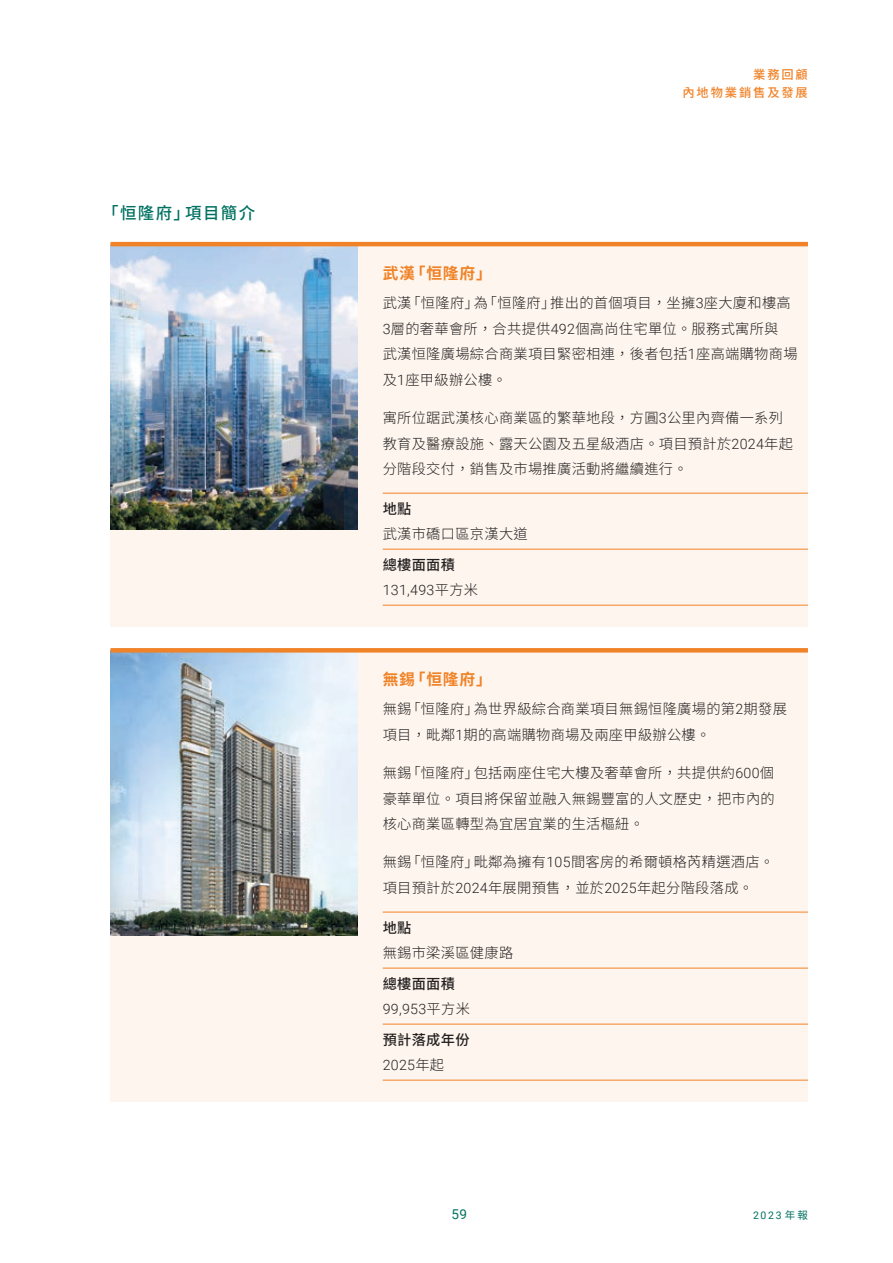
<style>
.page{position:relative;width:893px;height:1263px;background:#fff}
.page>*{position:absolute;margin:0;border:0;box-sizing:border-box;transform-origin:0 0}
.t1{font:500 16.5px "Noto Sans HK";letter-spacing:.08em;color:#007161}
.t2{font:700 15.75px "Noto Sans HK";letter-spacing:.05em;color:#f08227}
.t3{font:300 14.25px/25.5px "Noto Sans HK";letter-spacing:.02em;color:#232021}
.t4{font:300 14.25px "Roboto";letter-spacing:.02em;color:#232021}
.t5{font:500 14.25px "Noto Sans HK";letter-spacing:.02em;color:#232021}
.t6{font:13.5px "Roboto";color:#007161}
.t7{font:500 12.3px/18px "Noto Sans HK";letter-spacing:.15em;color:#f08227;text-align:right}
.t8{font:10.5px "Roboto";color:#007161}
.s1{font-family:"Roboto"}
.s2{font-family:"Noto Sans HK"}
</style>
<div class="page">
<div style="left:111px;top:244px;width:697px;height:383px;background:#fef6ee"></div>
<div style="left:111px;top:650px;width:697px;height:452px;background:#fef6ee"></div>
<img style="left:111px;top:246px;width:246px;height:283px">
<hr style="left:111px;top:242px;width:697px;height:4px;background:#f08227">
<hr style="left:383px;top:493px;width:425px;height:1px;background:#f08227">
<hr style="left:383px;top:549px;width:425px;height:1px;background:#f08227">
<hr style="left:383px;top:605px;width:425px;height:1px;background:#f08227">
<img style="left:111px;top:652px;width:246px;height:283px">
<svg style="left:111px;top:648px;width:697px;height:4px;background:#f0842a"></svg>
<hr style="left:383px;top:912px;width:425px;height:1px;background:#f08227">
<hr style="left:383px;top:968px;width:425px;height:1px;background:#f08227">
<hr style="left:383px;top:1024px;width:425px;height:1px;background:#f08227">
<hr style="left:383px;top:1080px;width:425px;height:1px;background:#f08227">
<p class="t1" style="left:102px;top:203px;width:154px">「恒隆府」項目簡介</p>
<p class="t7" style="left:682px;top:66px;width:127px">業務回顧<br>內地物業銷售及發展</p>
<p class="t2" style="left:383px;top:264px;width:111px">武漢「恒隆府」</p>
<p class="t3" style="left:383px;top:291px;width:416px">武漢「恒隆府」為「恒隆府」推出的首個項目，坐擁<span class="s1">3</span>座大廈和樓高<br><span class="s1">3</span>層的奢華會所，合共提供<span class="s1">492</span>個高尚住宅單位。服務式寓所與<br>武漢恒隆廣場綜合商業項目緊密相連，後者包括<span class="s1">1</span>座高端購物商場及<span class="s1">1</span>座甲級辦公樓。</p>
<p class="t3" style="left:383px;top:405px;width:412px">寓所位踞武漢核心商業區的繁華地段，方圓<span class="s1">3</span>公里內齊備一系列教育及醫療設施、露天公園及五星級酒店。項目預計於<span class="s1">2024</span>年起分階段交付，銷售及市場推廣活動將繼續進行。</p>
<p class="t5" style="left:383px;top:501px;width:30px">地點</p>
<p class="t3" style="left:383px;top:521px;width:147px">武漢市礄口區京漢大道</p>
<p class="t5" style="left:383px;top:557px;width:74px">總樓面面積</p>
<p class="t4" style="left:383px;top:580px;width:97px">131,493<span class="s2">平方米</span></p>
<p class="t2" style="left:383px;top:670px;width:111px">無錫「恒隆府」</p>
<p class="t3" style="left:383px;top:697px;width:406px">無錫「恒隆府」為世界級綜合商業項目無錫恒隆廣場的第<span class="s1">2</span>期發展項目，毗鄰<span class="s1">1</span>期的高端購物商場及兩座甲級辦公樓。</p>
<p class="t3" style="left:383px;top:760px;width:394px;text-align:justify">無錫「恒隆府」包括兩座住宅大樓及奢華會所，共提供約<span class="s1">600</span>個豪華單位。項目將保留並融入無錫豐富的人文歷史，把市內的核心商業區轉型為宜居宜業的生活樞紐。</p>
<p class="t3" style="left:383px;top:850px;width:393px">無錫「恒隆府」毗鄰為擁有<span class="s1">105</span>間客房的希爾頓格芮精選酒店。項目預計於<span class="s1">2024</span>年展開預售，並於<span class="s1">2025</span>年起分階段落成。</p>
<p class="t5" style="left:383px;top:920px;width:30px">地點</p>
<p class="t3" style="left:383px;top:940px;width:132px">無錫市梁溪區健康路</p>
<p class="t5" style="left:383px;top:976px;width:74px">總樓面面積</p>
<p class="t4" style="left:383px;top:999px;width:89px">99,953<span class="s2">平方米</span></p>
<p class="t5" style="left:383px;top:1032px;width:88px">預計落成年份</p>
<p class="t4" style="left:383px;top:1055px;width:63px">2025<span class="s2">年起</span></p>
<p class="t6" style="left:452px;top:1205px;width:17px">59</p>
<p class="t8" style="left:753px;top:1208px;width:56px">2023 <span class="s2">年報</span></p>
</div>
